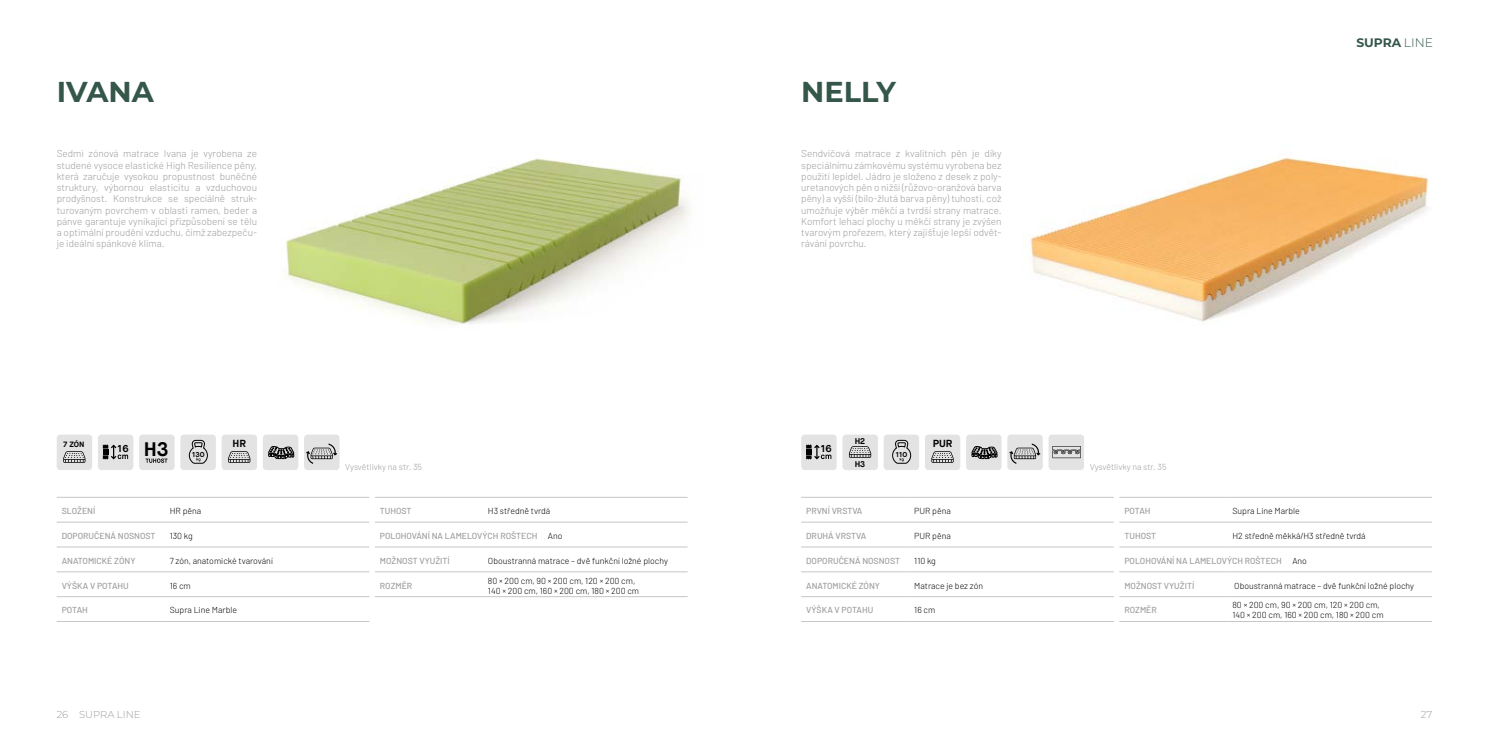
<style>
.page{position:relative;width:1489px;height:745px;background:#fff}
.page>*{position:absolute;margin:0;border:0;box-sizing:border-box;transform-origin:0 0}
.t1{font:700 28.75px "Montserrat";color:#34574a}
.t2{font:700 12.25px "Montserrat";color:#34574a}
.t3{font:700 10.25px "Maison Neue";color:#000}
.t4{font:300 10px/11.2px "Barlow";color:#9d9d9c;text-align:justify}
.t5{font:300 10px "Montserrat";color:#9d9d9c}
.t6{font:700 10px "Maison Neue";color:#000}
.t7{font:300 8.75px/10px "Barlow";color:#000}
.t8{font:500 8.75px "Barlow";color:#9d9d9c}
.t9{font:300 8.75px "Barlow";color:#9d9d9c}
.t10{font:700 8.38px "Maison Neue";color:#000}
.t11{font:700 7.75px "Maison Neue";color:#000}
.t12{font:700 7.12px "Maison Neue";color:#000}
.s1{font-size:19.62px}
.s2{font-weight:300}
.s3{font-weight:300;color:#000}
</style>
<div class="page">
<hr style="left:57px;top:521px;width:108px;height:1px;background:#c6c6c6">
<hr style="left:165px;top:521px;width:204px;height:1px;background:#c6c6c6">
<hr style="left:57px;top:546px;width:108px;height:1px;background:#c6c6c6">
<hr style="left:165px;top:546px;width:204px;height:1px;background:#c6c6c6">
<hr style="left:57px;top:571px;width:108px;height:1px;background:#c6c6c6">
<hr style="left:165px;top:571px;width:204px;height:1px;background:#c6c6c6">
<hr style="left:57px;top:596px;width:108px;height:1px;background:#c6c6c6">
<hr style="left:165px;top:596px;width:204px;height:1px;background:#c6c6c6">
<hr style="left:57px;top:620px;width:108px;height:1px;background:#c6c6c6">
<hr style="left:165px;top:620px;width:204px;height:1px;background:#c6c6c6">
<hr style="left:57px;top:496px;width:108px;height:1px;background:#c6c6c6">
<hr style="left:165px;top:496px;width:204px;height:1px;background:#c6c6c6">
<hr style="left:801px;top:521px;width:108px;height:1px;background:#c6c6c6">
<hr style="left:909px;top:521px;width:204px;height:1px;background:#c6c6c6">
<hr style="left:801px;top:546px;width:108px;height:1px;background:#c6c6c6">
<hr style="left:909px;top:546px;width:204px;height:1px;background:#c6c6c6">
<hr style="left:801px;top:571px;width:108px;height:1px;background:#c6c6c6">
<hr style="left:909px;top:571px;width:204px;height:1px;background:#c6c6c6">
<hr style="left:801px;top:596px;width:108px;height:1px;background:#c6c6c6">
<hr style="left:909px;top:596px;width:204px;height:1px;background:#c6c6c6">
<hr style="left:801px;top:620px;width:108px;height:1px;background:#c6c6c6">
<hr style="left:909px;top:620px;width:204px;height:1px;background:#c6c6c6">
<hr style="left:801px;top:496px;width:108px;height:1px;background:#c6c6c6">
<hr style="left:909px;top:496px;width:204px;height:1px;background:#c6c6c6">
<hr style="left:375px;top:496px;width:108px;height:1px;background:#c6c6c6">
<hr style="left:483px;top:496px;width:204px;height:1px;background:#c6c6c6">
<hr style="left:375px;top:521px;width:108px;height:1px;background:#c6c6c6">
<hr style="left:483px;top:521px;width:204px;height:1px;background:#c6c6c6">
<hr style="left:375px;top:546px;width:108px;height:1px;background:#c6c6c6">
<hr style="left:483px;top:546px;width:204px;height:1px;background:#c6c6c6">
<hr style="left:375px;top:571px;width:108px;height:1px;background:#c6c6c6">
<hr style="left:483px;top:571px;width:204px;height:1px;background:#c6c6c6">
<hr style="left:375px;top:596px;width:108px;height:1px;background:#c6c6c6">
<hr style="left:483px;top:596px;width:204px;height:1px;background:#c6c6c6">
<hr style="left:1119px;top:496px;width:108px;height:1px;background:#c6c6c6">
<hr style="left:1227px;top:496px;width:204px;height:1px;background:#c6c6c6">
<hr style="left:1119px;top:521px;width:108px;height:1px;background:#c6c6c6">
<hr style="left:1227px;top:521px;width:204px;height:1px;background:#c6c6c6">
<hr style="left:1119px;top:546px;width:108px;height:1px;background:#c6c6c6">
<hr style="left:1227px;top:546px;width:204px;height:1px;background:#c6c6c6">
<hr style="left:1119px;top:571px;width:108px;height:1px;background:#c6c6c6">
<hr style="left:1227px;top:571px;width:204px;height:1px;background:#c6c6c6">
<hr style="left:1119px;top:596px;width:108px;height:1px;background:#c6c6c6">
<hr style="left:1227px;top:596px;width:204px;height:1px;background:#c6c6c6">
<hr style="left:1119px;top:620px;width:108px;height:1px;background:#c6c6c6">
<hr style="left:1227px;top:620px;width:204px;height:1px;background:#c6c6c6">
<img style="left:285px;top:158px;width:404px;height:167px">
<img style="left:1030px;top:158px;width:399px;height:164px">
<svg style="left:57px;top:434px;width:35px;height:35px"></svg>
<svg style="left:98px;top:434px;width:35px;height:35px"></svg>
<svg style="left:801px;top:434px;width:35px;height:35px"></svg>
<svg style="left:139px;top:434px;width:118px;height:35px;background:#d9d9d9"></svg>
<svg style="left:884px;top:434px;width:76px;height:35px;background:#d5d5d5"></svg>
<svg style="left:263px;top:434px;width:35px;height:35px"></svg>
<svg style="left:966px;top:434px;width:35px;height:35px"></svg>
<svg style="left:304px;top:434px;width:35px;height:35px"></svg>
<svg style="left:1007px;top:434px;width:35px;height:35px"></svg>
<svg style="left:1048px;top:434px;width:35px;height:35px"></svg>
<svg style="left:842px;top:434px;width:35px;height:35px"></svg>
<h1 class="t1" style="left:57px;top:71px;width:98px">IVANA</h1>
<p class="t4" style="left:57px;top:148px;width:202px">Sedmi zónová matrace Ivana je vyrobena ze studené vysoce elastické High Resilience pěny, která zaručuje vysokou propustnost buněčné struktury, výbornou elasticitu a vzduchovou prodyšnost. Konstrukce se speciálně struk&shy;turovaným povrchem v oblasti ramen, beder a pánve garantuje vynikající přizpůsobení se tělu a optimální proudění vzduchu, čímž zabezpeču&shy;je ideální spánkové klima.</p>
<h1 class="t1" style="left:801px;top:71px;width:96px">NELLY</h1>
<p class="t4" style="left:801px;top:148px;width:202px">Sendvičová matrace z kvalitních pěn je díky speciálnímu zámkovému systému vyrobena bez použití lepidel. Jádro je složeno z desek z poly&shy;uretanových pěn o nižší (růžovo-oranžová barva pěny) a vyšší (bílo-žlutá barva pěny) tuhosti, což umožňuje výběr měkčí a tvrdší strany matrace.<br>Komfort lehací plochy u měkčí strany je zvýšen tvarovým prořezem, který zajišťuje lepší odvět&shy;rávání povrchu.</p>
<p class="t10" style="left:854px;top:435px;width:12px">H2</p>
<p class="t10" style="left:854px;top:458px;width:12px">H3</p>
<p class="t11" style="left:64px;top:438px;width:22px">7 ZÓN</p>
<p class="t6" style="left:118px;top:442px;width:52px">16 <span class="s1">H3</span></p>
<p class="t6" style="left:820px;top:442px;width:12px">16</p>
<p class="t3" style="left:232px;top:437px;width:15px">HR</p>
<p class="t3" style="left:932px;top:437px;width:21px">PUR</p>
<p class="t9" style="left:345px;top:461px;width:78px">Vysvětlivky na str. 35</p>
<p class="t9" style="left:1089px;top:461px;width:78px">Vysvětlivky na str. 35</p>
<p class="t12" style="left:192px;top:449px;width:14px">13O</p>
<p class="t12" style="left:895px;top:449px;width:13px">11O</p>
<p class="t2" style="left:1356px;top:34px;width:78px">SUPRA <span class="s2">LINE</span></p>
<p class="t8" style="left:62px;top:505px;width:35px">SLOŽENÍ</p>
<p class="t7" style="left:170px;top:505px;width:33px">HR pěna</p>
<p class="t8" style="left:62px;top:530px;width:95px">DOPORUČENÁ NOSNOST</p>
<p class="t7" style="left:170px;top:530px;width:25px">130 kg</p>
<p class="t8" style="left:62px;top:555px;width:75px">ANATOMICKÉ ZÓNY</p>
<p class="t7" style="left:170px;top:555px;width:105px">7 zón, anatomické tvarování</p>
<p class="t8" style="left:62px;top:579px;width:69px">VÝŠKA V POTAHU</p>
<p class="t7" style="left:170px;top:580px;width:22px">16 cm</p>
<p class="t8" style="left:62px;top:604px;width:28px">POTAH</p>
<p class="t7" style="left:170px;top:604px;width:69px">Supra Line Marble</p>
<p class="t8" style="left:380px;top:505px;width:33px">TUHOST</p>
<p class="t7" style="left:488px;top:505px;width:64px">H3 středně tvrdá</p>
<p class="t8" style="left:380px;top:530px;width:184px">POLOHOVÁNÍ NA LAMELOVÝCH ROŠTECH <span class="s3">Ano</span></p>
<p class="t8" style="left:380px;top:555px;width:71px">MOŽNOST VYUŽITÍ</p>
<p class="t7" style="left:488px;top:555px;width:181px">Oboustranná matrace – dvě funkční ložné plochy</p>
<p class="t8" style="left:380px;top:579px;width:34px">ROZMĚR</p>
<p class="t7" style="left:488px;top:575px;width:153px">80 × 200 cm, 90 × 200 cm, 120 × 200 cm,<br>140 × 200 cm, 160 × 200 cm, 180 × 200 cm</p>
<p class="t8" style="left:806px;top:505px;width:58px">PRVNÍ VRSTVA</p>
<p class="t7" style="left:914px;top:505px;width:38px">PUR pěna</p>
<p class="t8" style="left:806px;top:530px;width:61px">DRUHÁ VRSTVA</p>
<p class="t7" style="left:914px;top:530px;width:38px">PUR pěna</p>
<p class="t8" style="left:806px;top:555px;width:95px">DOPORUČENÁ NOSNOST</p>
<p class="t7" style="left:914px;top:555px;width:23px">110 kg</p>
<p class="t8" style="left:806px;top:579px;width:75px">ANATOMICKÉ ZÓNY</p>
<p class="t7" style="left:914px;top:580px;width:70px">Matrace je bez zón</p>
<p class="t8" style="left:806px;top:604px;width:69px">VÝŠKA V POTAHU</p>
<p class="t7" style="left:914px;top:604px;width:22px">16 cm</p>
<p class="t8" style="left:1124px;top:505px;width:28px">POTAH</p>
<p class="t7" style="left:1232px;top:505px;width:69px">Supra Line Marble</p>
<p class="t8" style="left:1124px;top:530px;width:33px">TUHOST</p>
<p class="t7" style="left:1232px;top:530px;width:135px">H2 středně měkká/H3 středně tvrdá</p>
<p class="t8" style="left:1124px;top:555px;width:184px">POLOHOVÁNÍ NA LAMELOVÝCH ROŠTECH <span class="s3">Ano</span></p>
<p class="t8" style="left:1124px;top:579px;width:71px">MOŽNOST VYUŽITÍ</p>
<p class="t7" style="left:1234px;top:580px;width:181px">Oboustranná matrace – dvě funkční ložné plochy</p>
<p class="t8" style="left:1124px;top:604px;width:34px">ROZMĚR</p>
<p class="t7" style="left:1232px;top:599px;width:153px">80 × 200 cm, 90 × 200 cm, 120 × 200 cm,<br>140 × 200 cm, 160 × 200 cm, 180 × 200 cm</p>
<p class="t5" style="left:57px;top:706px;width:85px">26 SUPRA LINE</p>
<p class="t5" style="left:1420px;top:706px;width:13px">27</p>
</div>
